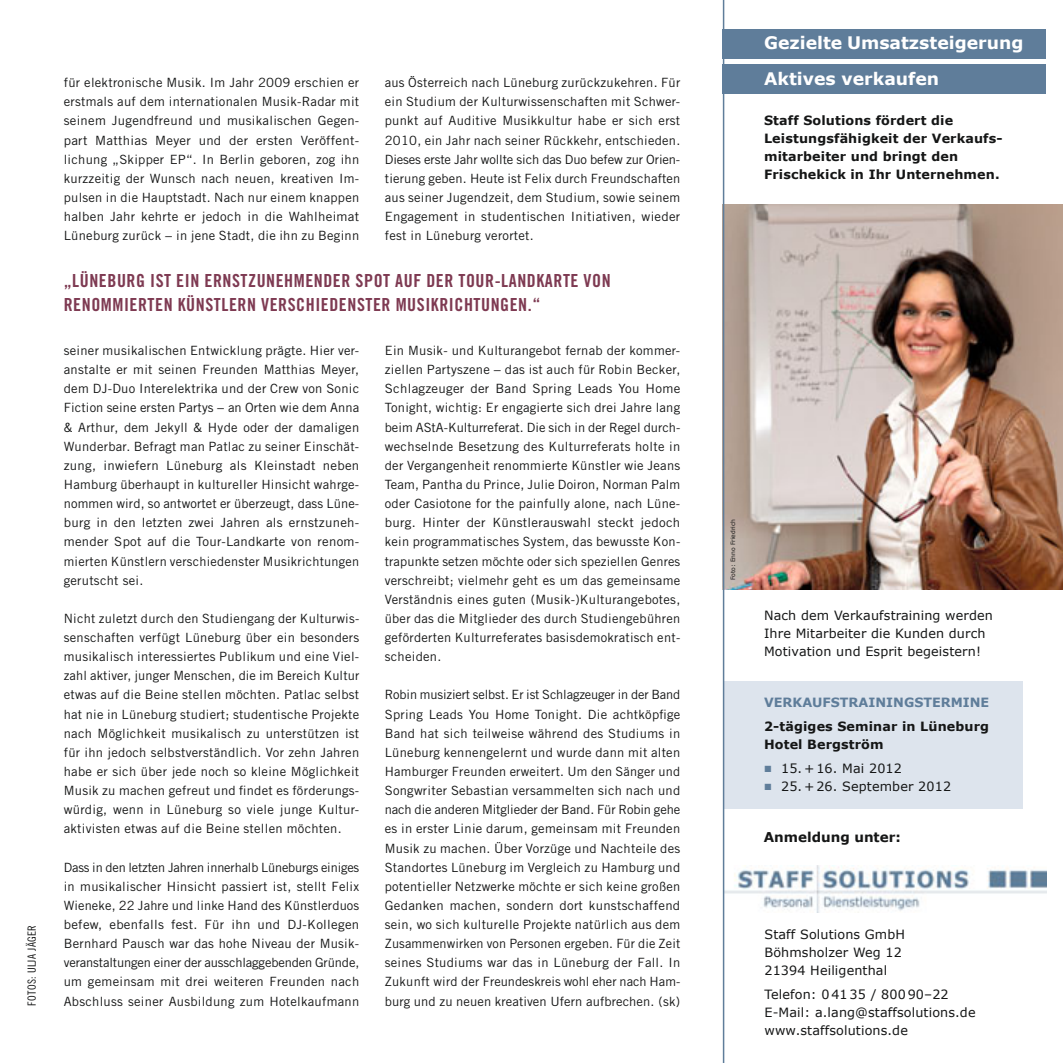
<style>
.page{position:relative;width:1063px;height:1063px;background:#fff}
.page>*{position:absolute;margin:0;border:0;box-sizing:border-box;transform-origin:0 0}
.t1{font:18px/24px "Trade Gothic LT Std Bd Cn 20";letter-spacing:.03em;color:#7e3a52}
.t2{font:700 17.25px/36px "Verdana";color:#fff}
.t3{font:700 13.5px "Verdana";color:#151616}
.t4{font:12.75px/19.2px "Trade Gothic LT Std";letter-spacing:.02em;color:#151616;text-align:justify}
.t5{font:12.75px/18px "Verdana";letter-spacing:.01em;color:#151616}
.t6{font:700 12.75px/18px "Verdana";letter-spacing:.01em;color:#151616}
.t7{font:700 12.75px "Verdana";color:#5f7d9a}
.t8{font:11.25px "Trade Gothic LT Std Cn 18";letter-spacing:.03em;color:#151616}
.t9{font:6px "Verdana";color:#151616}
</style>
<div class="page">
<div style="left:723px;top:682px;width:300px;height:127px;background:#dde4ed"></div>
<div style="left:723px;top:29px;width:323px;height:29px;background:#5f7d9a"></div>
<div style="left:723px;top:64px;width:323px;height:30px;background:#5f7d9a"></div>
<img style="left:724px;top:865px;width:322px;height:48px">
<img style="left:724px;top:204px;width:339px;height:386px">
<hr style="left:723px;top:0;width:1px;height:1063px;background:#5f7d9a">
<p class="t4" style="left:64px;top:74px;width:297px">für elektronische Musik. Im Jahr 2009 erschien er erstmals auf dem internationalen Musik-Radar mit seinem Jugendfreund und musikalischen Gegen&shy;part Matthias Meyer und der ersten Veröffent&shy;lichung „Skipper EP“. In Berlin geboren, zog ihn kurzzeitig der Wunsch nach neuen, kreativen Im&shy;pulsen in die Hauptstadt. Nach nur einem knappen halben Jahr kehrte er jedoch in die Wahlheimat Lüneburg zurück − in jene Stadt, die ihn zu Beginn</p>
<p class="t4" style="left:385px;top:74px;width:297px">aus Österreich nach Lüneburg zurückzukehren. Für ein Studium der Kulturwissenschaften mit Schwer&shy;punkt auf Auditive Musikkultur habe er sich erst 2010, ein Jahr nach seiner Rückkehr, entschieden.<br>Dieses erste Jahr wollte sich das Duo befew zur Orien&shy;tierung geben. Heute ist Felix durch Freundschaften aus seiner Jugendzeit, dem Studium, sowie seinem Engagement in studentischen Initiativen, wieder fest in Lüneburg verortet.</p>
<h1 class="t1" style="left:64px;top:270px;width:548px">„LÜNEBURG IST EIN ERNSTZUNEHMENDER SPOT AUF DER TOUR-LANDKARTE VON<br>RENOMMIERTEN KÜNSTLERN VERSCHIEDENSTER MUSIKRICHTUNGEN.“</h1>
<h2 class="t2" style="left:764px;top:24px;width:261px">Gezielte Umsatzsteigerung<br>Aktives verkaufen</h2>
<p class="t6" style="left:764px;top:111px;width:240px">Staff Solutions fördert die<br>Leistungs fähigkeit der Verkaufs&shy;mitarbeiter und bringt den<br>Frischekick in Ihr Unternehmen.</p>
<p class="t4" style="left:385px;top:342px;width:297px">Ein Musik- und Kulturangebot fernab der kommer&shy;ziellen Partyszene − das ist auch für Robin Becker, Schlagzeuger der Band Spring Leads You Home Tonight, wichtig: Er engagierte sich drei Jahre lang beim AStA-Kulturreferat. Die sich in der Regel durch&shy;wechselnde Besetzung des Kulturreferats holte in der Vergangenheit renommierte Künstler wie Jeans Team, Pantha du Prince, Julie Doiron, Norman Palm oder Casiotone for the painfully alone, nach Lüne&shy;burg. Hinter der Künstlerauswahl steckt jedoch kein programmatisches System, das bewusste Kon&shy;trapunkte setzen möchte oder sich speziellen Genres verschreibt; vielmehr geht es um das gemeinsame Verständnis eines guten (Musik-)Kulturangebotes, über das die Mitglieder des durch Studiengebühren geförderten Kulturreferates basisdemokratisch ent&shy;scheiden.</p>
<p class="t4" style="left:385px;top:686px;width:297px">Robin musiziert selbst. Er ist Schlagzeuger in der Band Spring Leads You Home Tonight. Die acht köpfige Band hat sich teilweise während des Stu diums in Lüneburg kennengelernt und wurde dann mit alten Hamburger Freunden erweitert. Um den Sänger und Songwriter Sebastian versammelten sich nach und nach die anderen Mitglieder der Band. Für Robin gehe es in erster Linie darum, gemeinsam mit Freunden Musik zu machen. Über Vorzüge und Nachteile des Standortes Lüneburg im Vergleich zu Hamburg und potentieller Netzwerke möchte er sich keine großen Gedanken machen, sondern dort kunstschaffend sein, wo sich kulturelle Projekte natürlich aus dem Zusammenwirken von Personen ergeben. Für die Zeit seines Studiums war das in Lüneburg der Fall. In Zukunft wird der Freundeskreis wohl eher nach Ham&shy;burg und zu neuen kreativen Ufern aufbrechen. (sk)</p>
<p class="t4" style="left:64px;top:342px;width:297px">seiner musikalischen Entwicklung prägte. Hier ver&shy;anstalte er mit seinen Freunden Matthias Meyer, dem DJ-Duo Interelektrika und der Crew von Sonic Fiction seine ersten Partys − an Orten wie dem Anna &amp; Arthur, dem Jekyll &amp; Hyde oder der damaligen Wunderbar. Befragt man Patlac zu seiner Einschät&shy;zung, inwiefern Lüneburg als Kleinstadt neben Hamburg überhaupt in kultureller Hinsicht wahrge&shy;nommen wird, so antwortet er überzeugt, dass Lüne&shy;burg in den letzten zwei Jahren als ernstzuneh&shy;mender Spot auf die Tour-Landkarte von renom&shy;mierten Künstlern verschiedenster Musik richtungen gerutscht sei.</p>
<p class="t4" style="left:64px;top:610px;width:297px">Nicht zuletzt durch den Studiengang der Kulturwis&shy;senschaften verfügt Lüneburg über ein besonders musikalisch interessiertes Publikum und eine Viel&shy;zahl aktiver, junger Menschen, die im Bereich Kultur etwas auf die Beine stellen möchten. Patlac selbst hat nie in Lüneburg studiert; studentische Projekte nach Möglichkeit musikalisch zu unterstützen ist für ihn jedoch selbstverständlich. Vor zehn Jahren habe er sich über jede noch so kleine Möglichkeit Musik zu machen gefreut und findet es förderungs&shy;würdig, wenn in Lüneburg so viele junge Kultur&shy;aktivisten etwas auf die Beine stellen möchten.</p>
<p class="t4" style="left:64px;top:859px;width:297px">Dass in den letzten Jahren innerhalb Lüneburgs einiges in musikalischer Hinsicht passiert ist, stellt Felix Wieneke, 22 Jahre und linke Hand des Künstlerduos befew, ebenfalls fest. Für ihn und DJ-Kollegen Bernhard Pausch war das hohe Niveau der Musik&shy;veranstaltungen einer der ausschlag gebenden Gründe, um gemeinsam mit drei weiteren Freunden nach Abschluss seiner Ausbildung zum Hotelkaufmann</p>
<p class="t9" style="left:729px;top:580px;width:63px;rotate:-90deg">Foto: Enno Friedrich</p>
<p class="t5" style="left:764px;top:606px;width:230px">Nach dem Verkaufstraining werden<br>Ihre Mitarbeiter die Kunden durch<br>Motivation und Esprit begeistern!</p>
<p class="t7" style="left:764px;top:694px;width:227px">VERKAUFSTRAININGSTERMINE</p>
<p class="t6" style="left:764px;top:717px;width:227px">2-tägiges Seminar in Lüneburg<br>Hotel Bergström</p>
<p class="t5" style="left:781px;top:759px;width:122px">15. + 16. Mai 2012</p>
<p class="t5" style="left:781px;top:777px;width:172px">25. + 26. September 2012</p>
<p class="t3" style="left:764px;top:828px;width:139px">Anmeldung unter:</p>
<p class="t8" style="left:28px;top:1006px;width:82px;rotate:-90deg">FOTOS: ULJA JÄGER</p>
<p class="t5" style="left:765px;top:925px;width:142px">Staff Solutions GmbH<br>Böhmsholzer Weg 12<br>21394 Heiligenthal</p>
<p class="t5" style="left:765px;top:985px;width:213px">Telefon: 0 41 35 / 800 90–22<br>E-Mail: a.lang@staffsolutions.de www.staffsolutions.de</p>
</div>
